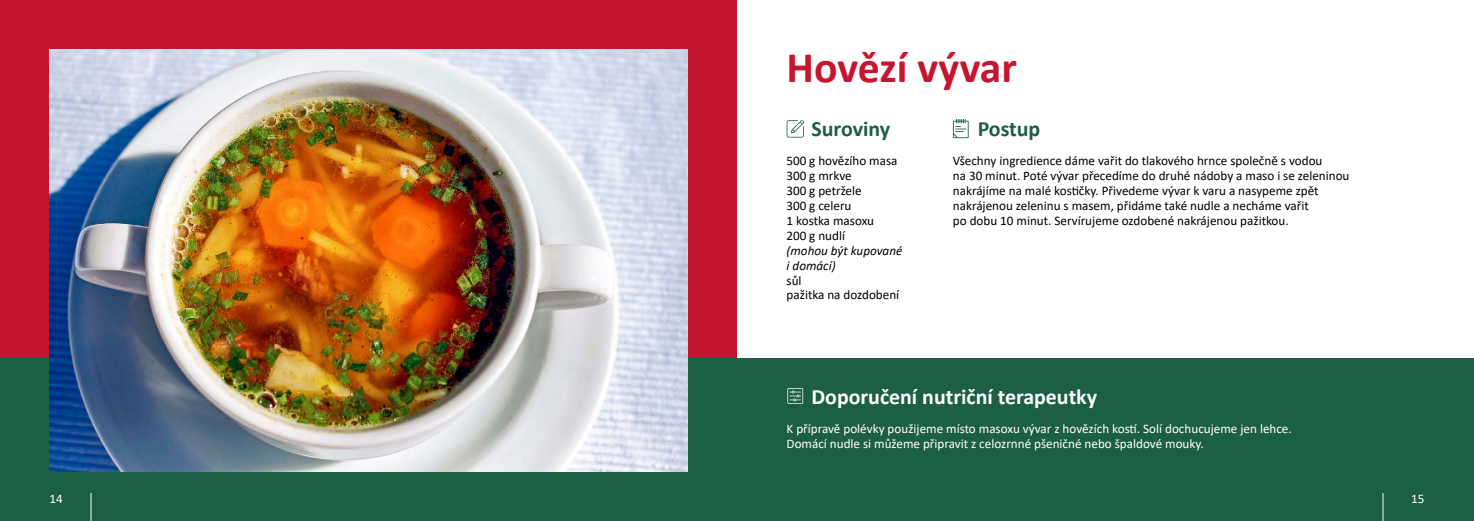
<style>
.page{position:relative;width:1474px;height:521px;background:#fff}
.page>*{position:absolute;margin:0;border:0;box-sizing:border-box;transform-origin:0 0}
.t1{font:700 43.75px "Calibri";color:#c6152f}
.t2{font:700 21.88px "Calibri";color:#fff}
.t3{font:700 21.88px "Calibri";color:#1d5f45}
.t4{font:13.12px/14.9px "Calibri";color:#000}
.t5{font:13.12px/14.9px "Calibri";color:#fff}
.t6{font:italic 13.12px/14.9px "Calibri";color:#000}
</style>
<div class="page">
<div style="left:0;top:0;width:737px;height:521px;background:#c6152f"></div>
<div style="left:0;top:359px;width:1473px;height:162px;background:#1d5f45"></div>
<svg style="left:952px;top:119px;width:16px;height:19px"></svg>
<svg style="left:786px;top:120px;width:18px;height:18px"></svg>
<svg style="left:787px;top:388px;width:16px;height:16px"></svg>
<img style="left:50px;top:50px;width:637px;height:421px">
<svg style="left:1382px;top:493px;width:1px;height:28px"></svg>
<svg style="left:91px;top:493px;width:1px;height:28px"></svg>
<h1 class="t1" style="left:786px;top:37px;width:232px">Hovězí vývar</h1>
<h2 class="t3" style="left:811px;top:113px;width:80px">Suroviny</h2>
<p class="t4" style="left:786px;top:153px;width:112px">500 g hovězího masa<br>300 g mrkve<br>300 g petržele<br>300 g celeru<br>1 kostka masoxu<br>200 g nudlí</p>
<p class="t6" style="left:786px;top:242px;width:117px">(mohou být kupované i domácí)</p>
<p class="t4" style="left:786px;top:272px;width:114px">sůl<br>pažitka na dozdobení</p>
<h2 class="t3" style="left:977px;top:113px;width:64px">Postup</h2>
<p class="t4" style="left:952px;top:153px;width:398px">Všechny ingredience dáme vařit do tlakového hrnce společně s vodou<br>na 30 minut. Poté vývar přecedíme do druhé nádoby a maso i se zeleninou nakrájíme na malé kostičky. Přivedeme vývar k varu a nasypeme zpět nakrájenou zeleninu s masem, přidáme také nudle a necháme vařit<br>po dobu 10 minut. Servírujeme ozdobené nakrájenou pažitkou.</p>
<h2 class="t2" style="left:811px;top:381px;width:287px">Doporučení nutriční terapeutky</h2>
<p class="t5" style="left:786px;top:421px;width:506px">K přípravě polévky použijeme místo masoxu vývar z hovězích kostí. Solí dochucujeme jen lehce.<br>Domácí nudle si můžeme připravit z celozrnné pšeničné nebo špaldové mouky.</p>
<p class="t5" style="left:50px;top:491px;width:15px">14</p>
<p class="t5" style="left:1410px;top:491px;width:15px">15</p>
</div>
